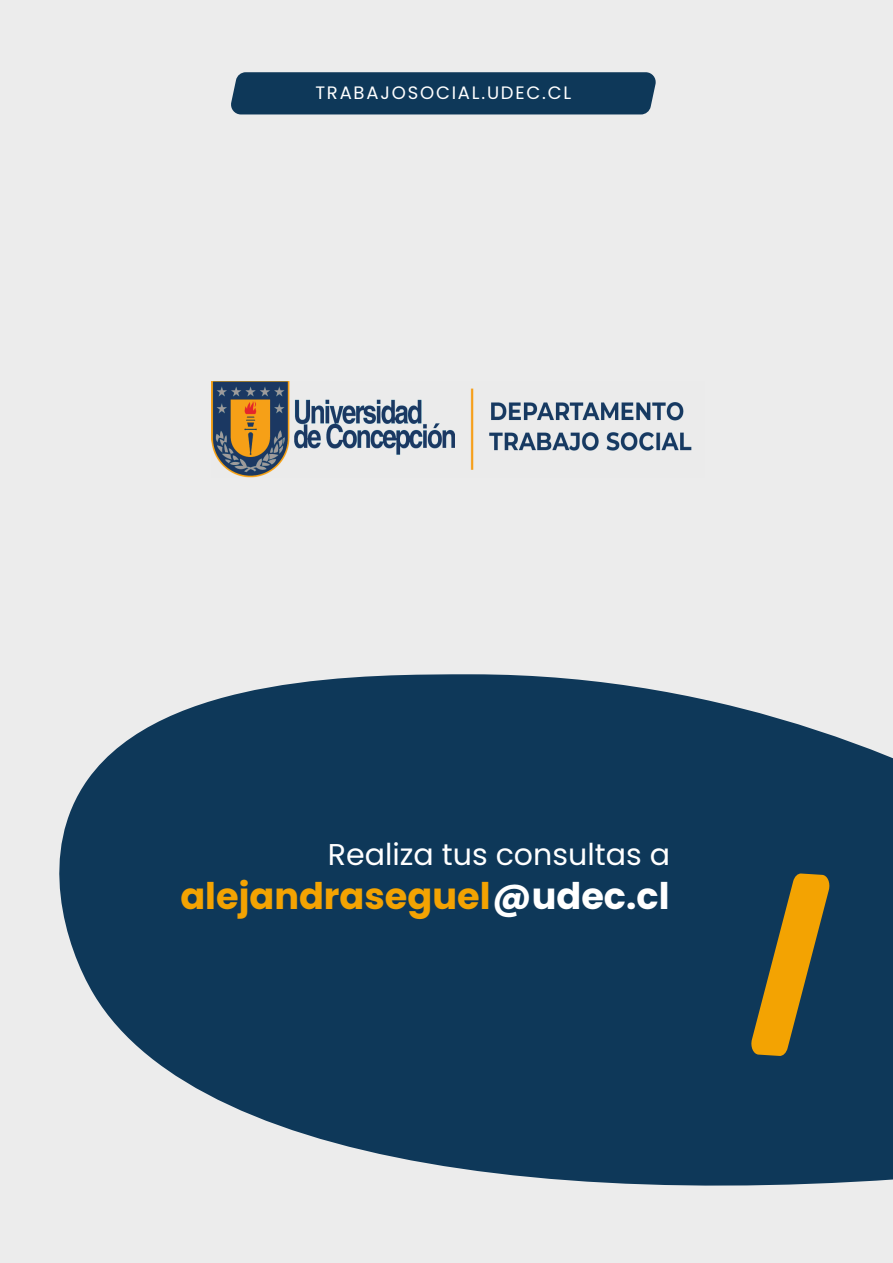
<style>
.page{position:relative;width:893px;height:1263px;background:#ececec}
.page>*{position:absolute;margin:0;border:0;box-sizing:border-box;transform-origin:0 0}
.t1{font:700 36.6px "Poppins";color:#f3a302}
.t2{font:30px "Poppins";color:#fff}
.t3{font:18px "Poppins";letter-spacing:.1em;color:#fff}
.s1{color:#fff}
</style>
<div class="page">
<svg style="left:59px;top:674px;width:834px;height:512px;background:#2f536f"></svg>
<svg style="left:750px;top:873px;width:81px;height:183px;background:#766831"></svg>
<div style="left:231px;top:72px;width:425px;height:42px;background:#0e3859"></div>
<img style="left:212px;top:381px;width:480px;height:96px">
<p class="t3" style="left:315px;top:82px;width:257px">TRABAJOSOCIAL.UDEC.CL</p>
<p class="t2" style="left:328px;top:837px;width:344px">Realiza tus consultas a</p>
<p class="t1" style="left:180px;top:875px;width:490px">alejandraseguel<span class="s1">@udec.cl</span></p>
</div>
